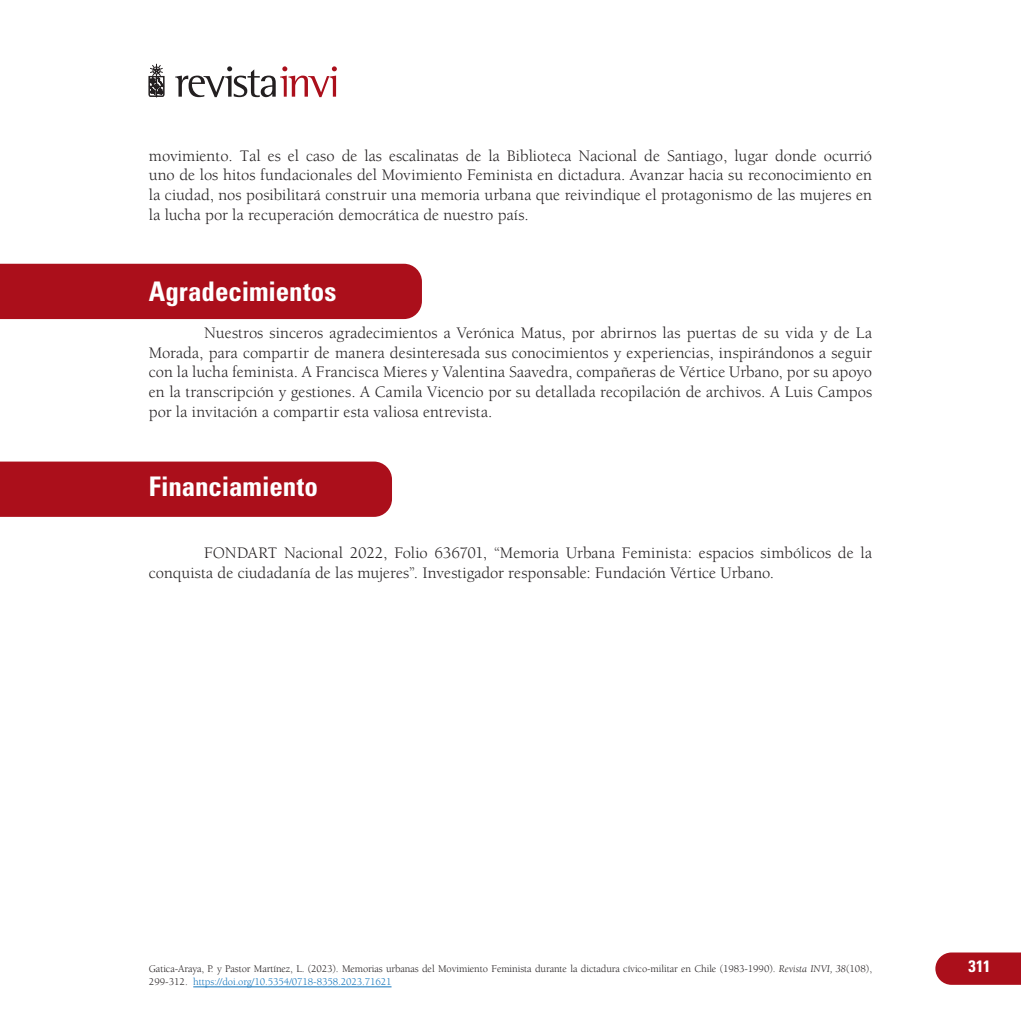
<style>
.page{position:relative;width:1021px;height:1021px;background:#fff}
.page>*{position:absolute;margin:0;border:0;box-sizing:border-box;transform-origin:0 0}
.txt_esp{font:700 condensed 27px "Univers LT Std";color:#fff}
.txt_esp-2{font:16.5px/19.8px "Berkeley Std";color:#231f20;text-align:justify}
.t1{font:700 condensed 16.5px "Univers LT Std";color:#fff}
.txt_esp-3{font:10.5px/12.6px "Berkeley Std";letter-spacing:-.01em;color:#231f20}
.s1{font-style:italic}
.s2{font-style:inherit}
.s3{color:#1074bc}
</style>
<div class="page">
<svg style="left:175px;top:66px;width:162px;height:31px"></svg>
<svg style="left:149px;top:64px;width:15px;height:33px"></svg>
<svg style="left:935px;top:952px;width:85px;height:32px;background:#af1c28"></svg>
<div style="left:0;top:461px;width:392px;height:56px;background:#ab0f1b"></div>
<div style="left:0;top:264px;width:422px;height:55px;background:#ab0f1b"></div>
<hr style="left:193px;top:986px;width:198px;height:1px;background:#1074bc">
<p class="txt_esp-2" style="left:149px;top:146px;width:724px">movimiento. Tal es el caso de las escalinatas de la Biblioteca Nacional de Santiago, lugar donde ocurrió uno de los hitos fundacionales del Movimiento Feminista en dictadura. Avanzar hacia su reconocimiento en la ciudad, nos posibilitará construir una memoria urbana que reivindique el protagonismo de las mujeres en la lucha por la recuperación democrática de nuestro país.</p>
<p class="txt_esp" style="left:149px;top:275px;width:189px">Agradecimientos</p>
<p class="txt_esp-2" style="left:149px;top:323px;width:724px;text-indent:55px">Nuestros sinceros agradecimientos a Verónica Matus, por abrirnos las puertas de su vida y de La Morada, para compartir de manera desinteresada sus conocimientos y experiencias, inspirándonos a seguir con la lucha feminista. A Francisca Mieres y Valentina Saavedra, compañeras de Vértice Urbano, por su apoyo en la transcripción y gestiones. A Camila Vicencio por su detallada recopilación de archivos. A Luis Campos por la invitación a compartir esta valiosa entrevista.</p>
<p class="txt_esp" style="left:149px;top:470px;width:170px">Financiamiento</p>
<p class="txt_esp-2" style="left:149px;top:543px;width:724px;text-indent:55px">FONDART Nacional 2022, Folio 636701, “Memoria Urbana Feminista: espacios simbólicos de la conquista de ciudadanía de las mujeres”. Investigador responsable: Fundación Vértice Urbano.</p>
<p class="txt_esp-3" style="left:149px;top:962px;width:724px">Gatica-Araya, P. y Pastor Martínez, L. (2023). Memorias urbanas del Movimiento Feminista durante la dictadura cívico-militar en Chile (1983-1990). <span class="s1">Revista INVI, 38</span>(108),<br><span class="s2">299-312</span>. <span class="s3">https://doi.org/10.5354/0718-8358.2023.71621</span></p>
<p class="t1" style="left:968px;top:956px;width:23px">311</p>
</div>
